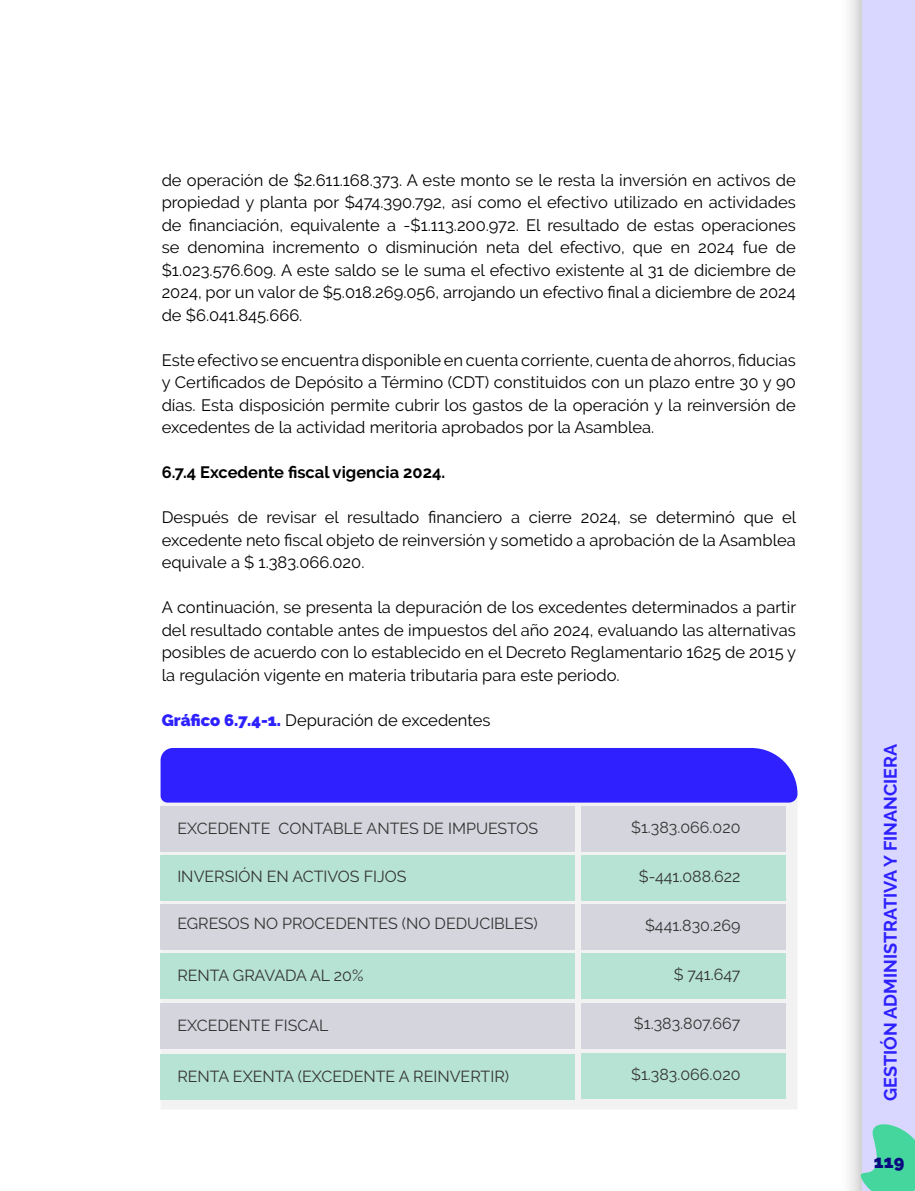
<style>
.page{position:relative;width:915px;height:1191px;background:#fff}
.page>*{position:absolute;margin:0;border:0;box-sizing:border-box;transform-origin:0 0}
.t1{font:700 18px "Raleway";color:#2e21ff}
.t2{font:900 18px "Raleway";color:#0a0a80}
.t3{font:16.5px/22.5px "Raleway";color:#000;text-align:justify}
.t4{font:700 16.5px "Raleway";color:#000}
.t5{font:16.05px "Raleway";color:#333}
.s1{font-weight:900;color:#2e21ff}
</style>
<div class="page">
<div style="left:838px;top:0;width:76px;height:1191px;background:#000;opacity:.4"></div>
<div style="left:862px;top:0;width:52px;height:1191px;background:#d9d6ff"></div>
<svg style="left:853px;top:1115px;width:61px;height:76px"></svg>
<svg style="left:160px;top:802px;width:637px;height:307px;fill:#f2f2f2"></svg>
<div style="left:160px;top:748px;width:637px;height:54px;background:#2e20ff"></div>
<div style="left:580px;top:806px;width:205px;height:45px;background:#d5d6dd"></div>
<div style="left:160px;top:806px;width:414px;height:45px;background:#d5d6dd"></div>
<div style="left:160px;top:855px;width:414px;height:45px;background:#b7e3d4"></div>
<div style="left:160px;top:904px;width:414px;height:45px;background:#d5d6dd"></div>
<div style="left:160px;top:953px;width:414px;height:46px;background:#b7e3d4"></div>
<div style="left:580px;top:855px;width:205px;height:45px;background:#b7e3d4"></div>
<div style="left:580px;top:904px;width:205px;height:45px;background:#d5d6dd"></div>
<div style="left:580px;top:953px;width:205px;height:45px;background:#b7e3d4"></div>
<div style="left:160px;top:1003px;width:414px;height:45px;background:#d5d6dd"></div>
<div style="left:580px;top:1003px;width:205px;height:45px;background:#d5d6dd"></div>
<div style="left:160px;top:1054px;width:414px;height:45px;background:#b7e3d4"></div>
<div style="left:580px;top:1053px;width:205px;height:46px;background:#b7e3d4"></div>
<p class="t3" style="left:162px;top:168px;width:635px">de operación de $2.611.168.373. A este monto se le resta la inversión en activos de propiedad y planta por $474.390.792, así como el efectivo utilizado en actividades de 昀椀nanciación, equivalente a -$1.113.200.972. El resultado de estas operaciones se denomina incremento o disminución neta del efectivo, que en 2024 fue de $1.023.576.609. A este saldo se le suma el efectivo existente al 31 de diciembre de 2024, por un valor de $5.018.269.056, arrojando un efectivo 昀椀nal a diciembre de 2024 de $6.041.845.666.</p>
<p class="t3" style="left:162px;top:349px;width:635px">Este efectivo se encuentra disponible en cuenta corriente, cuenta de ahorros, 昀椀ducias y Certi昀椀cados de Depósito a Término (CDT) constituidos con un plazo entre 30 y 90 días. Esta disposición permite cubrir los gastos de la operación y la reinversión de excedentes de la actividad meritoria aprobados por la Asamblea.</p>
<p class="t4" style="left:162px;top:463px;width:285px">6.7.4 Excedente 昀椀scal vigencia 2024.</p>
<p class="t3" style="left:162px;top:506px;width:636px">Después de revisar el resultado 昀椀nanciero a cierre 2024, se determinó que el excedente neto 昀椀scal objeto de reinversión y sometido a aprobación de la Asamblea equivale a $ 1.383.066.020.</p>
<p class="t3" style="left:162px;top:596px;width:635px">A continuación, se presenta la depuración de los excedentes determinados a partir del resultado contable antes de impuestos del año 2024, evaluando las alternativas posibles de acuerdo con lo establecido en el Decreto Reglamentario 1625 de 2015 y la regulación vigente en materia tributaria para este periodo.</p>
<p class="t3" style="left:162px;top:709px;width:330px"><span class="s1">Grá昀椀co 6.7.4-1.</span> Depuración de excedentes</p>
<p class="t5" style="left:631px;top:818px;width:111px">$1.383.066.020</p>
<p class="t5" style="left:638px;top:867px;width:103px">$-441.088.622</p>
<p class="t5" style="left:644px;top:915px;width:97px">$441.830.269</p>
<p class="t5" style="left:673px;top:964px;width:68px">$ 741.647</p>
<p class="t5" style="left:177px;top:819px;width:362px">EXCEDENTE CONTABLE ANTES DE IMPUESTOS</p>
<p class="t5" style="left:177px;top:867px;width:230px">INVERSI”N EN ACTIVOS FIJOS</p>
<p class="t5" style="left:177px;top:914px;width:362px">EGRESOS NO PROCEDENTES (NO DEDUCIBLES)</p>
<p class="t5" style="left:177px;top:966px;width:187px">RENTA GRAVADA AL 20%</p>
<p class="t5" style="left:177px;top:1016px;width:153px">EXCEDENTE FISCAL</p>
<p class="t5" style="left:633px;top:1014px;width:108px">$1.383.807.667</p>
<p class="t5" style="left:177px;top:1067px;width:333px">RENTA EXENTA (EXCEDENTE A REINVERTIR)</p>
<p class="t5" style="left:631px;top:1065px;width:111px">$1.383.066.020</p>
<p class="t1" style="left:880px;top:1100px;width:358px;rotate:-90deg">GESTIÓN ADMINISTRATIVA Y FINANCIERA</p>
<p class="t2" style="left:873px;top:1151px;width:32px">119</p>
</div>
